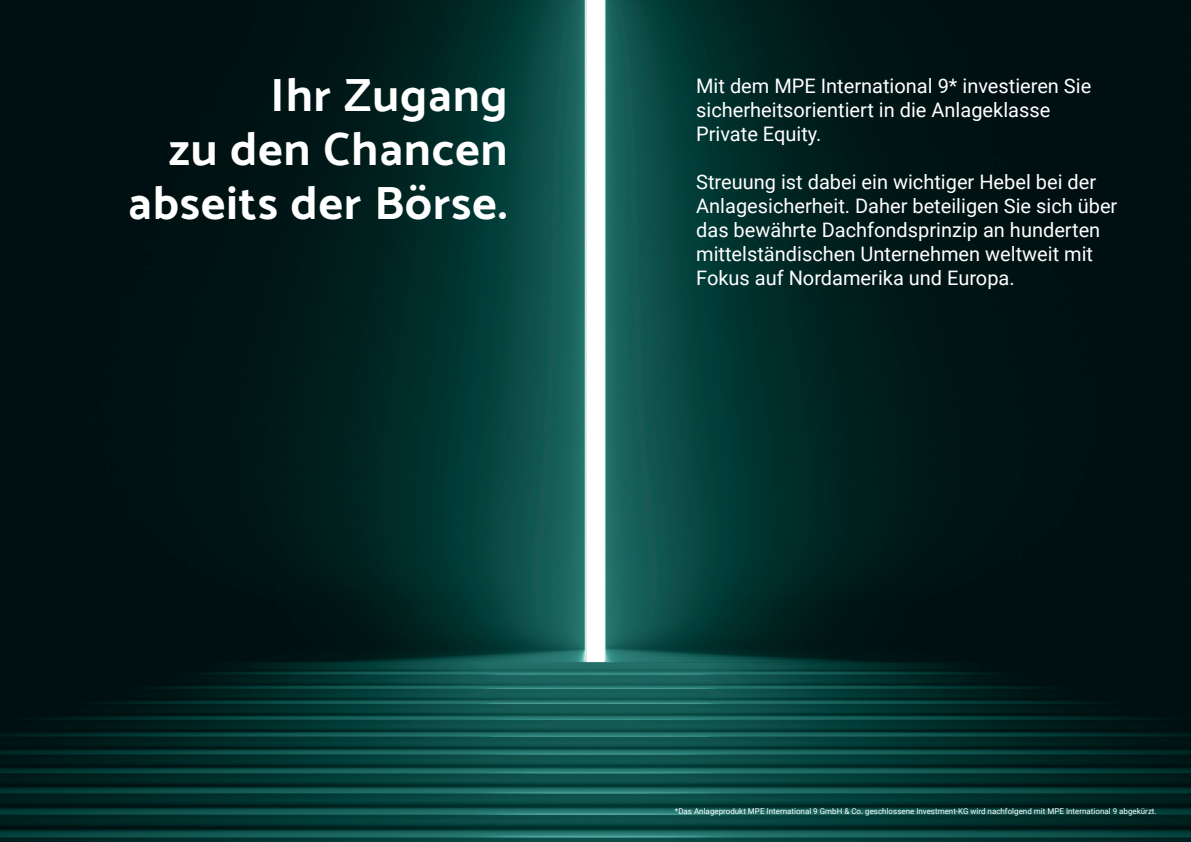
<style>
.page{position:relative;width:1191px;height:842px;background:#fff}
.page>*{position:absolute;margin:0;border:0;box-sizing:border-box;transform-origin:0 0}
.t1{font:700 47px/54px "Catamaran";letter-spacing:.025em;color:#fff;text-align:right}
.t2{font:20px/24px "Roboto";color:#fff}
.t3{font:8px "Roboto";color:#fff}
</style>
<div class="page">
<img style="left:0;top:0;width:1191px;height:842px">
<h1 class="t1" style="left:128px;top:67px;width:381px">Ihr Zugang<br>zu den Chancen abseits der Börse.</h1>
<p class="t2" style="left:696px;top:73px;width:396px">Mit dem MPE International 9* investieren Sie sicherheitsorientiert in die Anlageklasse<br>Private Equity.</p>
<p class="t2" style="left:696px;top:169px;width:423px">Streuung ist dabei ein wichtiger Hebel bei der Anlagesicherheit. Daher beteiligen Sie sich über das bewährte Dachfondsprinzip an hunderten mittelständischen Unternehmen weltweit mit Fokus auf Nordamerika und Europa.</p>
<p class="t3" style="left:675px;top:806px;width:483px">*Das Anlageprodukt MPE International 9 GmbH &amp; Co. geschlossene Investment-KG wird nachfolgend mit MPE International 9 abgekürzt.</p>
</div>
